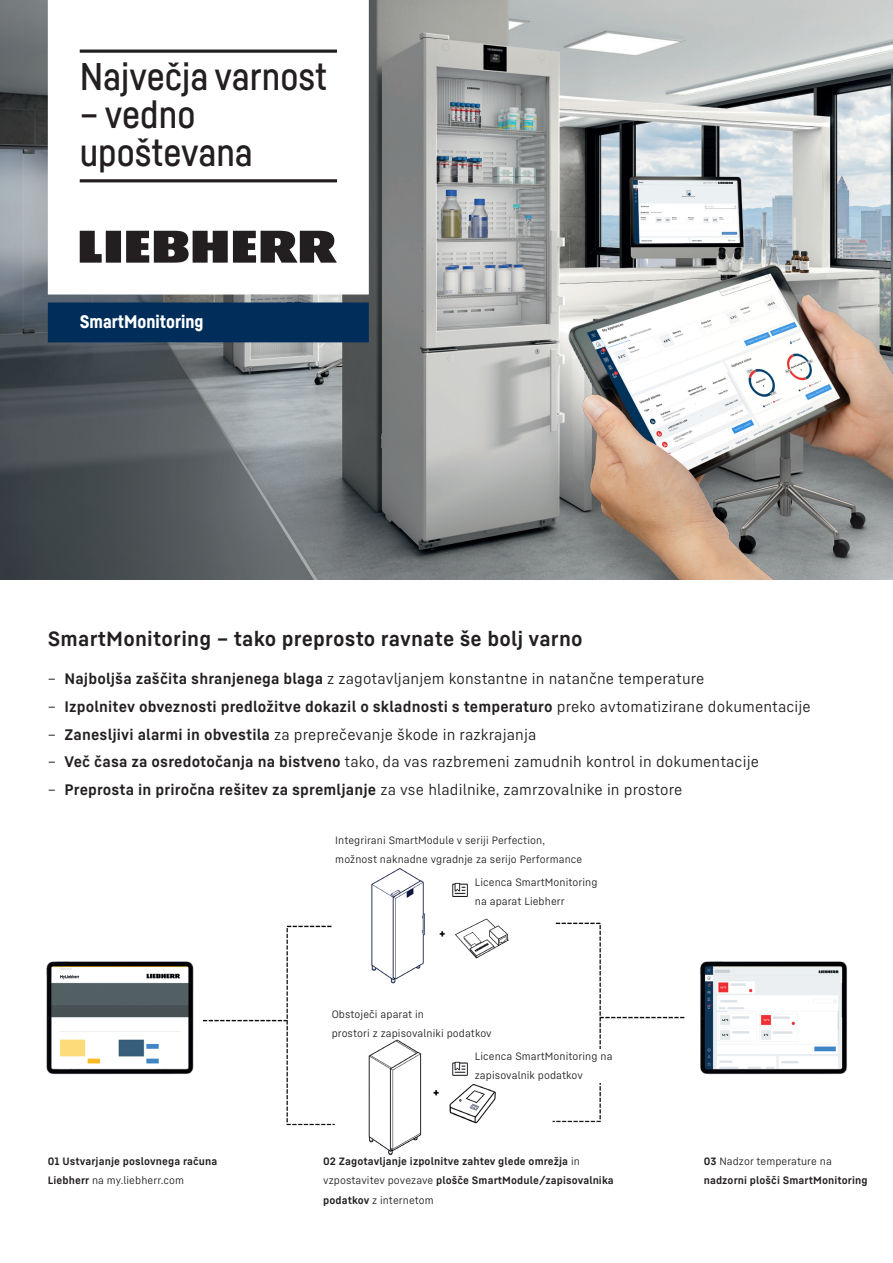
<style>
.page{position:relative;width:893px;height:1263px;background:#fff}
.page>*{position:absolute;margin:0;border:0;box-sizing:border-box;transform-origin:0 0}
.t1{font:37.95px/38px "Liebherr Head";color:#231f20}
.Fließtext_8_5pt{font:700 20.25px "Liebherr Text";letter-spacing:.01em;color:#231f20}
.t2{font:900 18px "Liebherr Head";color:#fff}
.Fließtext_8_5pt-2{font:15px "Liebherr Text";letter-spacing:.01em;color:#231f20}
.Fließtext_8_5pt-3{font:700 15px "Liebherr Text";letter-spacing:.01em;color:#231f20}
.Fließtext_8_5pt-4{font:10.5px/19.2px "Liebherr Text";letter-spacing:.01em;color:#231f20}
.Fließtext_8_5pt-5{font:700 10.5px/19.2px "Liebherr Text";letter-spacing:.01em;color:#231f20}
.s1{font-weight:700}
.s2{font-weight:400}
</style>
<div class="page">
<img style="left:0;top:0;width:893px;height:579px">
<img style="left:425px;top:212px;width:468px;height:367px">
<img style="left:46px;top:868px;width:801px;height:288px">
<svg style="left:48px;top:0;width:321px;height:295px"></svg>
<div style="left:48px;top:302px;width:321px;height:40px;background:#002d5a"></div>
<hr style="left:80px;top:50px;width:257px;height:3px;background:#231f20">
<hr style="left:80px;top:179px;width:257px;height:3px;background:#231f20">
<svg style="left:80px;top:231px;width:257px;height:32px"></svg>
<div style="left:475px;top:1049px;width:166px;height:33px;background:#fff"></div>
<div style="left:475px;top:873px;width:125px;height:36px;background:#fff"></div>
<p class="t1" style="left:80px;top:56px;width:249px">Največja varnost</p>
<p class="t1" style="left:80px;top:94px;width:175px">– vedno upoštevana</p>
<p class="t2" style="left:80px;top:311px;width:125px">SmartMonitoring</p>
<p class="Fließtext_8_5pt" style="left:48px;top:625px;width:536px">SmartMonitoring – tako preprosto ravnate še bolj varno</p>
<p class="Fließtext_8_5pt-2" style="left:48px;top:669px;width:658px">– <span class="s1">Najboljša zaščita shranjenega blaga</span> z zagotavljanjem konstantne in natančne temperature</p>
<p class="Fließtext_8_5pt-3" style="left:48px;top:696px;width:764px"><span class="s2">–</span> Izpolnitev obveznosti predložitve dokazil o skladnosti s temperaturo <span class="s2">preko avtomatizirane dokumentacije</span></p>
<p class="Fließtext_8_5pt-2" style="left:48px;top:724px;width:490px">– <span class="s1">Zanesljivi alarmi in obvestila</span> za preprečevanje škode in razkrajanja</p>
<p class="Fließtext_8_5pt-2" style="left:48px;top:752px;width:713px">– <span class="s1">Več časa za osredotočanja na bistveno</span> tako, da vas razbremeni zamudnih kontrol in dokumentacije</p>
<p class="Fließtext_8_5pt-2" style="left:48px;top:780px;width:636px">– <span class="s1">Preprosta in priročna rešitev za spremljanje</span> za vse hladilnike, zamrzovalnike in prostore</p>
<p class="Fließtext_8_5pt-4" style="left:335px;top:830px;width:211px">Integrirani SmartModule v seriji Perfection,</p>
<p class="Fließtext_8_5pt-4" style="left:335px;top:849px;width:249px">možnost naknadne vgradnje za serijo Performance</p>
<p class="Fließtext_8_5pt-4" style="left:475px;top:872px;width:124px">Licenca SmartMonitoring na aparat Liebherr</p>
<p class="Fließtext_8_5pt-4" style="left:332px;top:1004px;width:162px">Obstoječi aparat in<br>prostori z zapisovalniki podatkov</p>
<p class="Fließtext_8_5pt-4" style="left:475px;top:1046px;width:139px">Licenca SmartMonitoring na zapisovalnik podatkov</p>
<p class="Fließtext_8_5pt-5" style="left:48px;top:1151px;width:171px">01 Ustvarjanje poslovnega računa<br>Liebherr <span class="s2">na my.liebherr.com</span></p>
<p class="Fließtext_8_5pt-5" style="left:323px;top:1151px;width:292px">02 Zagotavljanje izpolnitve zahtev glede omrežja <span class="s2">in vzpostavitev povezave</span> plošče SmartModule/zapisovalnika podatkov <span class="s2">z internetom</span></p>
<p class="Fließtext_8_5pt-4" style="left:704px;top:1151px;width:130px"><span class="s1">03</span> Nadzor temperature na</p>
<p class="Fließtext_8_5pt-5" style="left:704px;top:1171px;width:165px">nadzorni plošči SmartMonitoring</p>
</div>
